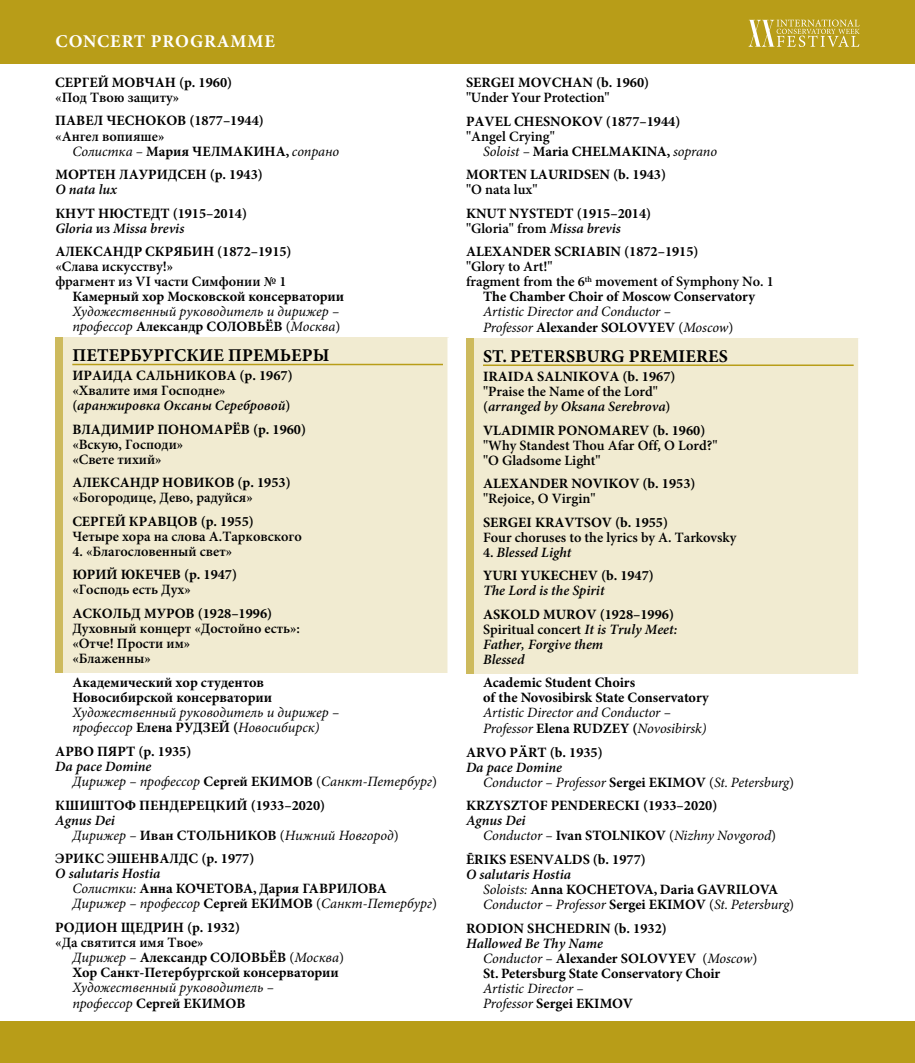
<style>
.page{position:relative;width:915px;height:1063px;background:#fff}
.page>*{position:absolute;margin:0;border:0;box-sizing:border-box;transform-origin:0 0}
.t1{font:700 18px "Minion Pro";letter-spacing:.01em;color:#000}
.t2{font:700 18px "Minion Pro";letter-spacing:.05em;color:#fff}
.t3{font:700 14.25px/15px "Minion Pro";color:#000}
.t4{font:italic 14.25px/15px "Minion Pro";letter-spacing:-.005em;color:#000}
.t5{font:600 14.25px/15px "Minion Pro";color:#000}
.t6{font:italic 600 14.25px/15px "Minion Pro";color:#000}
.s1{font-weight:600;font-style:normal}
.s2{font-weight:700;font-style:normal}
.s3{font-weight:600;font-style:italic}
.s4{font-weight:600}
.s5{font-style:normal}
.s6{font-weight:400;font-style:italic}
.s7{font-weight:400}
.s8{font-style:italic}
</style>
<div class="page">
<div style="left:0;top:0;width:914px;height:64px;background:#b89d18"></div>
<svg style="left:748px;top:20px;width:111px;height:27px"></svg>
<div style="left:0;top:1022px;width:914px;height:41px;background:#b89d18"></div>
<div style="left:55px;top:337px;width:9px;height:336px;background:#cdba5d"></div>
<div style="left:64px;top:337px;width:385px;height:336px;background:#f1ebd1"></div>
<hr style="left:447px;top:337px;width:3px;height:336px;background:#fff">
<hr style="left:72px;top:364px;width:371px;height:1px;background:#b89d18">
<div style="left:466px;top:338px;width:8px;height:336px;background:#cdba5d"></div>
<div style="left:474px;top:338px;width:385px;height:336px;background:#f1ebd1"></div>
<hr style="left:857px;top:338px;width:3px;height:336px;background:#fff">
<hr style="left:483px;top:365px;width:370px;height:1px;background:#b89d18">
<p class="t2" style="left:55px;top:30px;width:221px">CONCERT PROGRAMME</p>
<p class="t3" style="left:55px;top:75px;width:178px">СЕРГЕЙ МОВЧАН (р. 1960)</p>
<p class="t5" style="left:55px;top:90px;width:125px">«Под Твою защиту»</p>
<p class="t3" style="left:55px;top:114px;width:210px">ПАВЕЛ ЧЕСНОКОВ (1877–1944)</p>
<p class="t4" style="left:72px;top:129px;width:268px;text-indent:-17px"><span class="s1">«Ангел вопияше»<br></span>Солистка – <span class="s2">Мария ЧЕЛМАКИНА,</span> сопрано</p>
<p class="t3" style="left:55px;top:168px;width:209px">МОРТЕН ЛАУРИДСЕН (р. 1943)</p>
<p class="t6" style="left:55px;top:183px;width:63px">O nata lux</p>
<p class="t3" style="left:55px;top:206px;width:193px">КНУТ НЮСТЕДТ (1915–2014)<br><span class="s3">Gloria</span> <span class="s4">из</span> <span class="s3">Missa brevis</span></p>
<p class="t3" style="left:55px;top:245px;width:238px">АЛЕКСАНДР СКРЯБИН (1872–1915)</p>
<p class="t5" style="left:55px;top:260px;width:233px">«Слава искусству!»<br>фрагмент из VI части Симфонии № 1</p>
<p class="t3" style="left:72px;top:290px;width:273px">Камерный хор Московской консерватории</p>
<p class="t4" style="left:72px;top:305px;width:269px">Художественный руководитель и дирижер – профессор <span class="s2">Александр СОЛОВЬЁВ</span> <span class="s5">(</span>Москва<span class="s5">)</span></p>
<p class="t1" style="left:72px;top:344px;width:258px">ПЕТЕРБУРГСКИЕ ПРЕМЬЕРЫ</p>
<p class="t3" style="left:72px;top:369px;width:222px">ИРАИДА САЛЬНИКОВА (р. 1967)</p>
<p class="t6" style="left:72px;top:384px;width:220px"><span class="s5">«Хвалите имя Господне» (</span>аранжировка Оксаны Серебровой<span class="s5">)</span></p>
<p class="t3" style="left:72px;top:422px;width:235px">ВЛАДИМИР ПОНОМАРЁВ (р. 1960)</p>
<p class="t5" style="left:72px;top:437px;width:112px">«Вскую, Господи» «Свете тихий»</p>
<p class="t3" style="left:72px;top:476px;width:220px">АЛЕКСАНДР НОВИКОВ (р. 1953)</p>
<p class="t5" style="left:72px;top:491px;width:182px">«Богородице, Дево, радуйся»</p>
<p class="t3" style="left:72px;top:514px;width:183px">СЕРГЕЙ КРАВЦОВ (р. 1955)</p>
<p class="t5" style="left:72px;top:529px;width:231px">Четыре хора на слова А.Тарковского</p>
<p class="t5" style="left:72px;top:544px;width:161px">4. «Благословенный свет»</p>
<p class="t3" style="left:72px;top:568px;width:166px">ЮРИЙ ЮКЕЧЕВ (р. 1947)</p>
<p class="t5" style="left:72px;top:583px;width:120px">«Господь есть Дух»</p>
<p class="t3" style="left:72px;top:606px;width:201px">АСКОЛЬД МУРОВ (1928–1996)</p>
<p class="t5" style="left:72px;top:621px;width:229px">Духовный концерт «Достойно есть»: «Отче! Прости им»<br>«Блаженны»</p>
<p class="t3" style="left:72px;top:675px;width:201px">Академический хор студентов<br>Новосибирской консерватории</p>
<p class="t4" style="left:72px;top:705px;width:268px;line-height:15.8px">Художественный руководитель и дирижер – профессор <span class="s2">Елена РУДЗЕЙ (</span>Новосибирск)</p>
<p class="t3" style="left:55px;top:745px;width:137px">АРВО ПЯРТ (р. 1935)</p>
<p class="t4" style="left:72px;top:760px;width:366px;text-indent:-17px"><span class="s4">Da pace Domine<br></span>Дирижер – профессор <span class="s2">Сергей ЕКИМОВ</span> <span class="s5">(</span>Санкт-Петербург<span class="s5">)</span></p>
<p class="t3" style="left:55px;top:798px;width:271px">КШИШТОФ ПЕНДЕРЕЦКИЙ (1933–2020)</p>
<p class="t4" style="left:72px;top:813px;width:327px;text-indent:-17px"><span class="s4">Agnus Dei<br></span>Дирижер – <span class="s2">Иван СТОЛЬНИКОВ</span> <span class="s5">(</span>Нижний Новгород<span class="s5">)</span></p>
<p class="t3" style="left:55px;top:852px;width:200px">ЭРИКС ЭШЕНВАЛДС (р. 1977)</p>
<p class="t4" style="left:72px;top:867px;width:366px;text-indent:-17px"><span class="s4">O salutaris Hostia<br></span>Солистки: <span class="s2">Анна КОЧЕТОВА, Дария ГАВРИЛОВА<br></span>Дирижер – профессор <span class="s2">Сергей ЕКИМОВ</span> <span class="s5">(</span>Санкт-Петербург<span class="s5">)</span></p>
<p class="t3" style="left:55px;top:920px;width:186px">РОДИОН ЩЕДРИН (р. 1932)</p>
<p class="t3" style="left:72px;top:935px;width:273px;text-indent:-17px"><span class="s4">«Да святится имя Твое»<br></span><span class="s6">Дирижер –</span> Александр СОЛОВЬЁВ <span class="s7">(</span><span class="s6">Москва</span><span class="s7">)<br></span>Хор Санкт-Петербургской консерватории</p>
<p class="t4" style="left:72px;top:980px;width:203px;line-height:15.8px">Художественный руководитель – профессор <span class="s2">Сергей ЕКИМОВ</span></p>
<p class="t3" style="left:466px;top:76px;width:185px">SERGEI MOVCHAN (b. 1960)</p>
<p class="t5" style="left:466px;top:91px;width:145px">"Under Your Protection"</p>
<p class="t3" style="left:466px;top:114px;width:216px">PAVEL CHESNOKOV (1877–1944)</p>
<p class="t3" style="left:483px;top:129px;width:235px;text-indent:-17px"><span class="s4">"Angel Crying"<br></span><span class="s6">Soloist –</span> Maria CHELMAKINA, <span class="s6">soprano</span></p>
<p class="t3" style="left:466px;top:168px;width:201px">MORTEN LAURIDSEN (b. 1943)</p>
<p class="t5" style="left:466px;top:183px;width:73px">"O nata lux"</p>
<p class="t3" style="left:466px;top:206px;width:187px">KNUT NYSTEDT (1915–2014) <span class="s4">"Gloria" from</span> <span class="s3">Missa brevis</span></p>
<p class="t3" style="left:466px;top:245px;width:234px">ALEXANDER SCRIABIN (1872–1915)</p>
<p class="t5" style="left:466px;top:260px;width:88px">"Glory to Art!"</p>
<p class="t5" style="left:466px;top:275px;width:309px">fragment from the 6<sup>th</sup> movement of Symphony No. 1</p>
<p class="t3" style="left:483px;top:290px;width:273px">The Chamber Choir of Moscow Conservatory</p>
<p class="t4" style="left:483px;top:304px;width:252px;line-height:15.8px">Artistic Director and Conductor –<br>Professor <span class="s2">Alexander SOLOVYEV</span> <span class="s5">(</span>Moscow<span class="s5">)</span></p>
<p class="t1" style="left:483px;top:345px;width:246px">ST. PETERSBURG PREMIERES</p>
<p class="t3" style="left:483px;top:370px;width:194px">IRAIDA SALNIKOVA (b. 1967)</p>
<p class="t5" style="left:483px;top:385px;width:189px">"Praise the Name of the Lord" (<span class="s8">arranged by Oksana Serebrova</span>)</p>
<p class="t3" style="left:483px;top:423px;width:224px">VLADIMIR PONOMAREV (b. 1960)</p>
<p class="t5" style="left:483px;top:438px;width:236px">"Why Standest Thou Afar Off, O Lord?" "O Gladsome Light"</p>
<p class="t3" style="left:483px;top:477px;width:214px">ALEXANDER NOVIKOV (b. 1953)</p>
<p class="t5" style="left:483px;top:492px;width:114px">"Rejoice, O Virgin"</p>
<p class="t3" style="left:483px;top:515px;width:186px">SERGEI KRAVTSOV (b. 1955)</p>
<p class="t5" style="left:483px;top:530px;width:255px">Four choruses to the lyrics by A. Tarkovsky</p>
<p class="t3" style="left:483px;top:541px;width:172px;line-height:23.5px"><span class="s4">4.</span> <span class="s3">Blessed Light<br></span>YURI YUKECHEV (b. 1947)</p>
<p class="t6" style="left:483px;top:584px;width:123px">The Lord is the Spirit</p>
<p class="t6" style="left:483px;top:607px;width:196px"><span class="s2">ASKOLD MUROV (1928–1996)<br></span><span class="s5">Spiritual concert</span> It is Truly Meet:<br>Father, Forgive them<br>Blessed</p>
<p class="t3" style="left:483px;top:676px;width:227px">Academic Student Choirs<br>of the Novosibirsk State Conservatory</p>
<p class="t4" style="left:483px;top:706px;width:225px;line-height:15.8px">Artistic Director and Conductor –<br>Professor <span class="s2">Elena RUDZEY (</span>Novosibirsk)</p>
<p class="t3" style="left:466px;top:745px;width:138px">ARVO PÄRT (b. 1935)</p>
<p class="t4" style="left:483px;top:760px;width:312px;text-indent:-17px"><span class="s4">Da pace Domine<br></span>Conductor – Professor <span class="s2">Sergei EKIMOV</span> <span class="s5">(</span>St. Petersburg<span class="s5">)</span></p>
<p class="t3" style="left:466px;top:799px;width:253px">KRZYSZTOF PENDERECKI (1933–2020)</p>
<p class="t4" style="left:483px;top:814px;width:294px;text-indent:-17px"><span class="s4">Agnus Dei<br></span>Conductor – <span class="s2">Ivan STOLNIKOV</span> <span class="s5">(</span>Nizhny Novgorod<span class="s5">)</span></p>
<p class="t3" style="left:466px;top:853px;width:181px">ĒRIKS ESENVALDS (b. 1977)</p>
<p class="t4" style="left:483px;top:868px;width:312px;text-indent:-17px"><span class="s4">O salutaris Hostia<br></span>Soloists: <span class="s2">Anna KOCHETOVA, Daria GAVRILOVA<br></span>Conductor – Professor <span class="s2">Sergei EKIMOV</span> <span class="s5">(</span>St. Petersburg<span class="s5">)</span></p>
<p class="t3" style="left:466px;top:921px;width:202px">RODION SHCHEDRIN (b. 1932)</p>
<p class="t3" style="left:483px;top:936px;width:276px;text-indent:-17px"><span class="s3">Hallowed Be Thy Name<br></span><span class="s6">Conductor –</span> Alexander SOLOVYEV <span class="s7">(</span><span class="s6">Moscow</span><span class="s7">)<br></span>St. Petersburg State Conservatory Choir</p>
<p class="t4" style="left:483px;top:981px;width:151px">Artistic Director –<br>Professor <span class="s2">Sergei EKIMOV</span></p>
</div>
